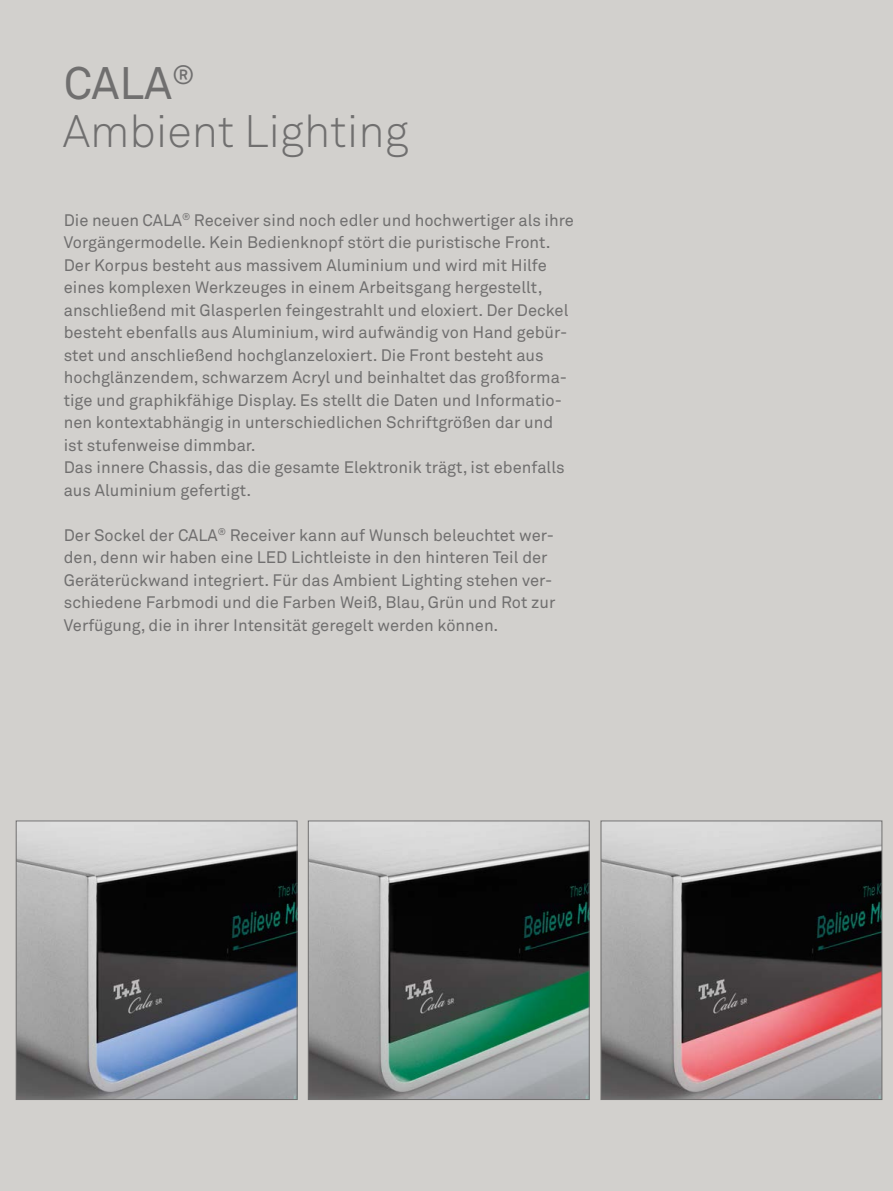
<style>
.page{position:relative;width:893px;height:1191px;background:#d2d0cd}
.page>*{position:absolute;margin:0;border:0;box-sizing:border-box;transform-origin:0 0}
.t1{font:300 45px "Akkurat Std";color:#706f6f}
.t2{font:45px "Akkurat Std";color:#706f6f}
.t3{font:16.5px/22.5px "Akkurat Std";color:#706f6f}
</style>
<div class="page">
<img style="left:18px;top:822px;width:277px;height:276px">
<div style="left:16px;top:820px;width:281px;height:280px;border:1px solid #706f6f"></div>
<img style="left:310px;top:822px;width:278px;height:276px">
<div style="left:308px;top:820px;width:282px;height:280px;border:1px solid #706f6f"></div>
<img style="left:603px;top:822px;width:277px;height:276px">
<div style="left:601px;top:820px;width:281px;height:280px;border:1px solid #706f6f"></div>
<h1 class="t2" style="left:64px;top:57px;width:132px">CALA<sup>®</sup></h1>
<h1 class="t1" style="left:63px;top:104px;width:348px">Ambient Lighting</h1>
<p class="t3" style="left:64px;top:209px;width:512px">Die neuen CALA<sup>®</sup> Receiver sind noch edler und hochwertiger als ihre Vorgängermodelle. Kein Bedienknopf stört die puristische Front.<br>Der Korpus besteht aus massivem Aluminium und wird mit Hilfe eines komplexen Werkzeuges in einem Arbeitsgang hergestellt, anschließend mit Glasperlen feingestrahlt und eloxiert. Der Deckel besteht ebenfalls aus Aluminium, wird aufwändig von Hand gebür&shy;stet und anschließend hochglanzeloxiert. Die Front besteht aus hochglänzendem, schwarzem Acryl und beinhaltet das großforma&shy;tige und graphikfähige Display. Es stellt die Daten und Informatio&shy;nen kontextabhängig in unterschiedlichen Schriftgrößen dar und ist stufenweise dimmbar.<br>Das innere Chassis, das die gesamte Elektronik trägt, ist ebenfalls aus Aluminium gefertigt.</p>
<p class="t3" style="left:64px;top:524px;width:493px">Der Sockel der CALA<sup>®</sup> Receiver kann auf Wunsch beleuchtet wer&shy;den, denn wir haben eine LED Lichtleiste in den hinteren Teil der Geräterückwand integriert. Für das Ambient Lighting stehen ver&shy;schiedene Farbmodi und die Farben Weiß, Blau, Grün und Rot zur Verfügung, die in ihrer Intensität geregelt werden können.</p>
</div>
